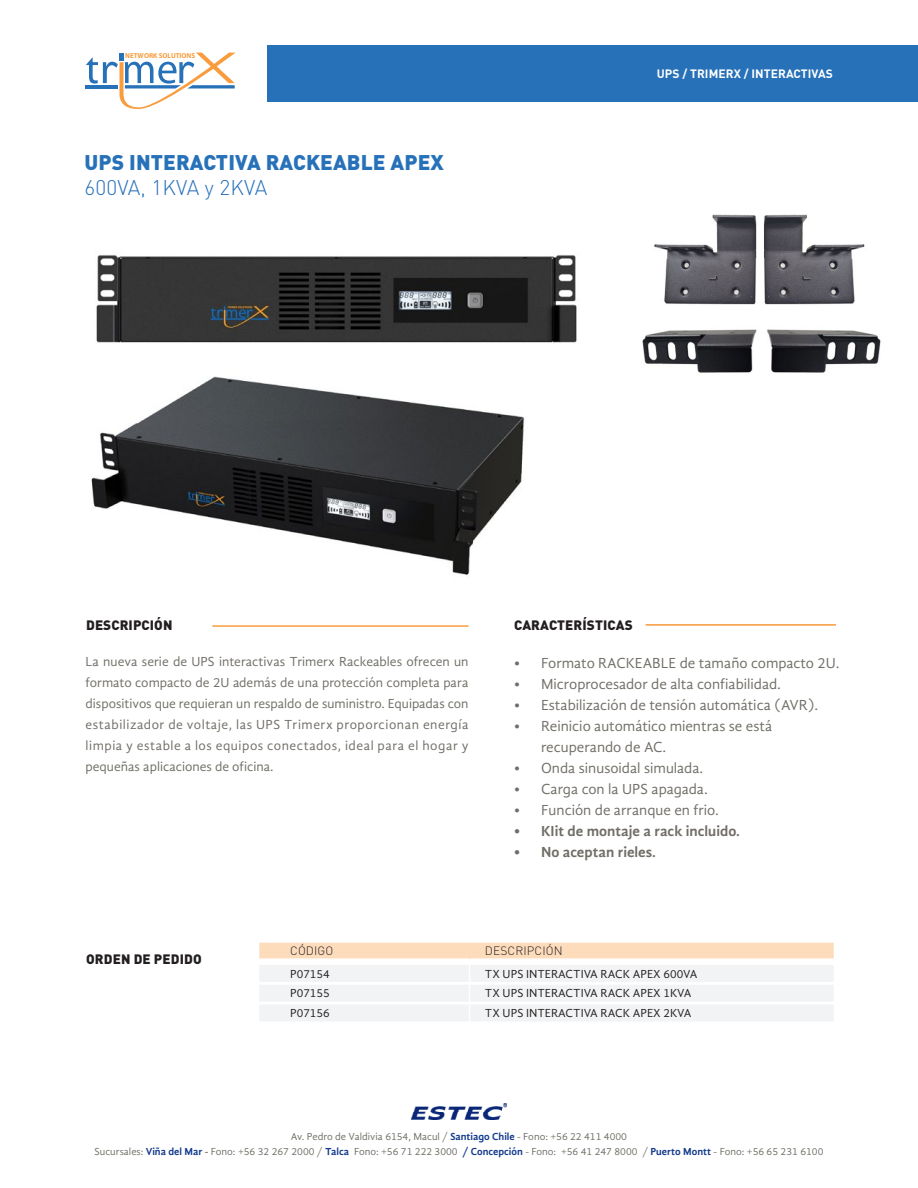
<style>
.page{position:relative;width:918px;height:1188px;background:#fff}
.page>*{position:absolute;margin:0;border:0;box-sizing:border-box;transform-origin:0 0}
.t1{font:900 21px "DIN Pro";letter-spacing:.005em;color:#2771b9}
.t2{font:300 21px "DIN Pro";letter-spacing:.005em;color:#2771b9}
.t3{font:15px/21px "Gandhi Sans";color:#716e67}
.t4{font:700 15px "Gandhi Sans";color:#716e67}
.t5{font:13.5px/21px "Gandhi Sans";letter-spacing:.04em;color:#716e67;text-align:justify}
.t6{font:900 13.5px "DIN Pro";letter-spacing:.01em;color:#231f20}
.t7{font:13.5px "Gandhi Sans";color:#716e67}
.t8{font:12px "Gandhi Sans";color:#231f20}
.t9{font:700 12px "DIN Pro";letter-spacing:.005em;color:#fff}
.t10{font:300 12px "DIN Pro";letter-spacing:.01em;color:#231f20}
.t11{font:10.5px "Gandhi Sans";color:#716e67}
.t12{font:700 7.05px "Myriad Pro";color:#f89c3d}
.s1{font-weight:700;color:#143b8c}
.s2{font-weight:700}
</style>
<div class="page">
<svg style="left:260px;top:965px;width:573px;height:56px"></svg>
<div style="left:259px;top:943px;width:575px;height:16px;background:#fddcbb"></div>
<hr style="left:259px;top:958px;width:210px;height:2px;background:#fff">
<hr style="left:470px;top:958px;width:364px;height:2px;background:#fff">
<hr style="left:469px;top:959px;width:1px;height:83px;background:#fff">
<div style="left:268px;top:46px;width:650px;height:56px;background:#2771b9"></div>
<img style="left:411px;top:1103px;width:96px;height:17px">
<hr style="left:646px;top:624px;width:190px;height:2px;background:#f89c3d">
<svg style="left:86px;top:53px;width:149px;height:56px"></svg>
<hr style="left:212px;top:625px;width:257px;height:2px;background:#f89c3d">
<img style="left:96px;top:255px;width:481px;height:88px">
<img style="left:91px;top:376px;width:434px;height:199px">
<img style="left:642px;top:214px;width:239px;height:159px">
<p class="t12" style="left:125px;top:51px;width:71px">NETWORK SOLUTIONS</p>
<p class="t1" style="left:85px;top:148px;width:361px">UPS INTERACTIVA RACKEABLE APEX</p>
<p class="t2" style="left:85px;top:173px;width:184px">600VA, 1KVA y 2KVA</p>
<p class="t9" style="left:657px;top:66px;width:178px">UPS / TRIMERX / INTERACTIVAS</p>
<p class="t6" style="left:86px;top:616px;width:88px">DESCRIPCIÓN</p>
<p class="t5" style="left:86px;top:651px;width:384px">La nueva serie de UPS interactivas Trimerx Rackeables ofrecen un formato compacto de 2U además de una protección completa para dispositivos que requieran un respaldo de suministro. Equipadas con estabilizador de voltaje, las UPS Trimerx proporcionan energía</p>
<p class="t5" style="left:86px;top:735px;width:384px">limpia y estable a los equipos conectados, ideal para el hogar y</p>
<p class="t7" style="left:86px;top:759px;width:190px">pequeñas aplicaciones de oficina.</p>
<p class="t6" style="left:514px;top:616px;width:120px">CARACTERÍSTICAS</p>
<p class="t3" style="left:514px;top:653px;width:327px">• Formato RACKEABLE de tamaño compacto 2U.</p>
<p class="t3" style="left:514px;top:674px;width:268px">• Microprocesador de alta confiabilidad.</p>
<p class="t3" style="left:514px;top:695px;width:306px">• Estabilización de tensión automática (AVR).</p>
<p class="t3" style="left:541px;top:716px;width:233px;text-indent:-27px">• Reinicio automático mientras se está recuperando de AC.</p>
<p class="t3" style="left:514px;top:758px;width:191px">• Onda sinusoidal simulada.</p>
<p class="t3" style="left:514px;top:779px;width:195px">• Carga con la UPS apagada.</p>
<p class="t3" style="left:514px;top:800px;width:206px">• Función de arranque en frio.</p>
<p class="t4" style="left:514px;top:822px;width:227px">• KIit de montaje a rack incluido.</p>
<p class="t4" style="left:514px;top:843px;width:143px">• No aceptan rieles.</p>
<p class="t6" style="left:86px;top:950px;width:117px">ORDEN DE PEDIDO</p>
<p class="t10" style="left:290px;top:943px;width:45px">CÓDIGO</p>
<p class="t10" style="left:485px;top:943px;width:79px">DESCRIPCIÓN</p>
<p class="t8" style="left:290px;top:967px;width:41px">P07154</p>
<p class="t8" style="left:290px;top:987px;width:41px">P07155</p>
<p class="t8" style="left:290px;top:1006px;width:41px">P07156</p>
<p class="t8" style="left:485px;top:967px;width:214px">TX UPS INTERACTIVA RACK APEX 600VA</p>
<p class="t8" style="left:485px;top:987px;width:208px">TX UPS INTERACTIVA RACK APEX 1KVA</p>
<p class="t8" style="left:485px;top:1006px;width:208px">TX UPS INTERACTIVA RACK APEX 2KVA</p>
<p class="t11" style="left:291px;top:1130px;width:338px">Av. Pedro de Valdivia 6154, Macul / <span class="s1">Santiago Chile</span> - Fono: +56 22 411 4000</p>
<p class="t11" style="left:95px;top:1145px;width:730px">Sucursales: <span class="s1">Viña del Mar</span> <span class="s2">-</span> Fono: +56 32 267 2000 / <span class="s1">Talca</span> Fono: +56 71 222 3000 <span class="s1">/ Concepción</span> - Fono: +56 41 247 8000 / <span class="s1">Puerto Montt</span> - Fono: +56 65 231 6100</p>
</div>
